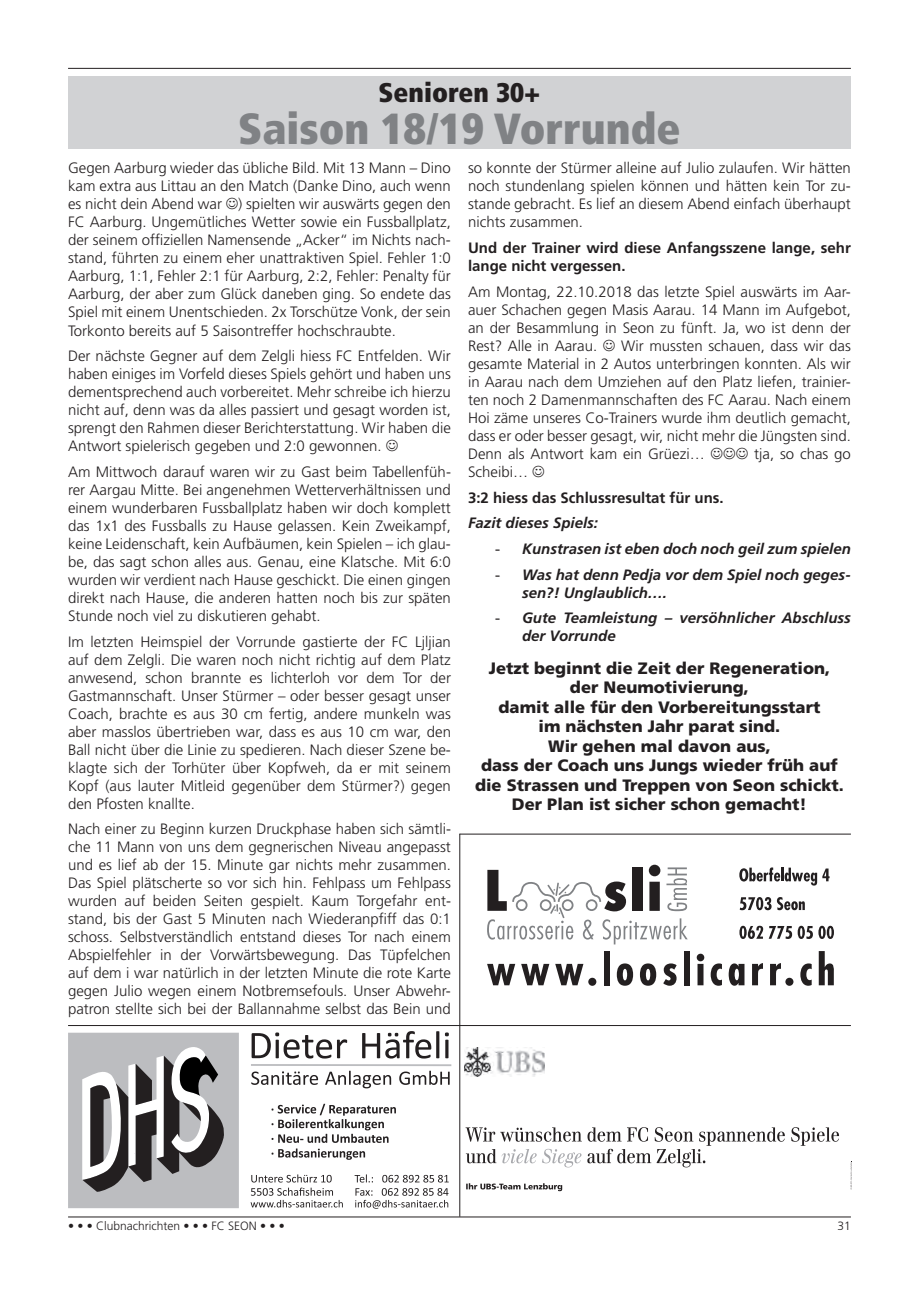
<style>
.page{position:relative;width:919px;height:1289px;background:#fff}
.page>*{position:absolute;margin:0;border:0;box-sizing:border-box;transform-origin:0 0}
.t1{font:900 condensed 43.5px "Frutiger";color:#808285}
.t2{font:900 condensed 27px "Frutiger";color:#231f20}
.t3{font:900 16.5px/19.5px "Frutiger";color:#231f20;text-align:center}
.t4{font:300 15px/18px "Frutiger";color:#231f20;text-align:justify}
.t5{font:italic 700 15px/18px "Frutiger";color:#231f20}
.t6{font:700 15px/18px "Frutiger";color:#231f20}
.t7{font:300 12px "Frutiger";color:#231f20}
.s1{font-family:"Arial";font-weight:400;font-style:normal}
</style>
<div class="page">
<div style="left:68px;top:77px;width:782px;height:72px;background:#d1d2d4"></div>
<svg style="left:487px;top:864px;width:200px;height:80px"></svg>
<svg style="left:487px;top:963px;width:28px;height:22px"></svg>
<svg style="left:521px;top:963px;width:28px;height:22px"></svg>
<svg style="left:555px;top:963px;width:28px;height:22px"></svg>
<div style="left:588px;top:977px;width:8px;height:8px;background:#231f20;border-radius:50%"></div>
<div style="left:603px;top:951px;width:6px;height:34px;background:#231f20"></div>
<svg style="left:616px;top:963px;width:17px;height:22px"></svg>
<svg style="left:640px;top:963px;width:16px;height:22px"></svg>
<svg style="left:663px;top:963px;width:13px;height:22px"></svg>
<div style="left:684px;top:951px;width:6px;height:34px;background:#231f20"></div>
<svg style="left:696px;top:953px;width:8px;height:32px"></svg>
<svg style="left:710px;top:963px;width:12px;height:22px"></svg>
<svg style="left:728px;top:963px;width:16px;height:22px"></svg>
<svg style="left:752px;top:963px;width:11px;height:22px"></svg>
<svg style="left:770px;top:963px;width:11px;height:22px"></svg>
<div style="left:785px;top:977px;width:8px;height:8px;background:#231f20;border-radius:50%"></div>
<svg style="left:800px;top:963px;width:11px;height:22px"></svg>
<svg style="left:818px;top:951px;width:15px;height:34px"></svg>
<svg style="left:739px;top:867px;width:90px;height:18px"></svg>
<svg style="left:739px;top:897px;width:65px;height:13px"></svg>
<svg style="left:739px;top:925px;width:73px;height:14px"></svg>
<svg style="left:818px;top:925px;width:15px;height:14px"></svg>
<svg style="left:68px;top:1032px;width:171px;height:176px"></svg>
<svg style="left:251px;top:1032px;width:96px;height:26px"></svg>
<svg style="left:362px;top:1031px;width:77px;height:27px"></svg>
<svg style="left:445px;top:1032px;width:4px;height:26px"></svg>
<svg style="left:251px;top:1071px;width:67px;height:13px"></svg>
<svg style="left:325px;top:1070px;width:66px;height:18px"></svg>
<svg style="left:399px;top:1070px;width:50px;height:14px"></svg>
<hr style="left:251px;top:1064px;width:200px;height:2px;background:#bcbdc0">
<svg style="left:271px;top:1103px;width:125px;height:39px"></svg>
<svg style="left:271px;top:1148px;width:94px;height:11px"></svg>
<svg style="left:354px;top:1174px;width:19px;height:8px"></svg>
<svg style="left:382px;top:1174px;width:66px;height:8px"></svg>
<svg style="left:250px;top:1174px;width:93px;height:33px"></svg>
<svg style="left:355px;top:1188px;width:93px;height:20px"></svg>
<svg style="left:850px;top:1161px;width:2px;height:28px"></svg>
<svg style="left:465px;top:1127px;width:374px;height:40px"></svg>
<svg style="left:466px;top:1183px;width:96px;height:8px"></svg>
<img style="left:465px;top:1047px;width:79px;height:29px">
<hr style="left:68px;top:68px;width:782px;height:1px;background:#231f20">
<hr style="left:459px;top:833px;width:391px;height:1px;background:#231f20">
<hr style="left:68px;top:1025px;width:782px;height:1px;background:#231f20">
<hr style="left:68px;top:1216px;width:782px;height:1px;background:#231f20">
<hr style="left:459px;top:833px;width:1px;height:383px;background:#231f20">
<h2 class="t2" style="left:378px;top:76px;width:163px">Senioren 30+</h2>
<h1 class="t1" style="left:238px;top:103px;width:444px">Saison 18/19 Vorrunde</h1>
<p class="t4" style="left:68px;top:159px;width:384px">Gegen Aarburg wieder das übliche Bild. Mit 13 Mann – Dino kam extra aus Littau an den Match (Danke Dino, auch wenn es nicht dein Abend war ) spielten wir auswärts gegen den FC Aarburg. Ungemütliches Wetter sowie ein Fussballplatz, der seinem offiziellen Namensende „Acker“ im Nichts nach&shy;stand, führten zu einem eher unattraktiven Spiel. Fehler 1:0<br>Aarburg, 1:1, Fehler 2:1 für Aarburg, 2:2, Fehler: Penalty für Aarburg, der aber zum Glück daneben ging. So endete das Spiel mit einem Unentschieden. 2x Torschütze Vonk, der sein Torkonto bereits auf 5 Saisontreffer hochschraubte.</p>
<p class="t4" style="left:68px;top:347px;width:384px">Der nächste Gegner auf dem Zelgli hiess FC Entfelden. Wir haben einiges im Vorfeld dieses Spiels gehört und haben uns dementsprechend auch vorbereitet. Mehr schreibe ich hierzu nicht auf, denn was da alles passiert und gesagt worden ist, sprengt den Rahmen dieser Berichterstattung. Wir haben die Antwort spielerisch gegeben und 2:0 gewonnen.</p>
<p class="t4" style="left:68px;top:462px;width:384px">Am Mittwoch darauf waren wir zu Gast beim Tabellenfüh&shy;rer Aargau Mitte. Bei angenehmen Wetterverhältnissen und einem wunderbaren Fussballplatz haben wir doch komplett das 1x1 des Fussballs zu Hause gelassen. Kein Zweikampf, keine Leidenschaft, kein Aufbäumen, kein Spielen – ich glau&shy;be, das sagt schon alles aus. Genau, eine Klatsche. Mit 6:0 wurden wir verdient nach Hause geschickt. Die einen gingen direkt nach Hause, die anderen hatten noch bis zur späten Stunde noch viel zu diskutieren gehabt.</p>
<p class="t4" style="left:68px;top:632px;width:384px">Im letzten Heimspiel der Vorrunde gastierte der FC Ljljian auf dem Zelgli. Die waren noch nicht richtig auf dem Platz anwesend, schon brannte es lichterloh vor dem Tor der Gastmannschaft. Unser Stürmer – oder besser gesagt unser Coach, brachte es aus 30 cm fertig, andere munkeln was aber masslos übertrieben war, dass es aus 10 cm war, den Ball nicht über die Linie zu spedieren. Nach dieser Szene be&shy;klagte sich der Torhüter über Kopfweh, da er mit seinem Kopf (aus lauter Mitleid gegenüber dem Stürmer?) gegen den Pfosten knallte.</p>
<p class="t4" style="left:68px;top:820px;width:384px">Nach einer zu Beginn kurzen Druckphase haben sich sämtli&shy;che 11 Mann von uns dem gegnerischen Niveau angepasst und es lief ab der 15. Minute gar nichts mehr zusammen.<br>Das Spiel plätscherte so vor sich hin. Fehlpass um Fehlpass wurden auf beiden Seiten gespielt. Kaum Torgefahr ent&shy;stand, bis der Gast 5 Minuten nach Wiederanpfiff das 0:1 schoss. Selbstverständlich entstand dieses Tor nach einem Abspielfehler in der Vorwärtsbewegung. Das Tüpfelchen auf dem i war natürlich in der letzten Minute die rote Karte gegen Julio wegen einem Notbremsefouls. Unser Abwehr&shy;patron stellte sich bei der Ballannahme selbst das Bein und</p>
<p class="t4" style="left:468px;top:159px;width:384px">so konnte der Stürmer alleine auf Julio zulaufen. Wir hätten noch stundenlang spielen können und hätten kein Tor zu&shy;stande gebracht. Es lief an diesem Abend einfach überhaupt nichts zusammen.</p>
<p class="t6" style="left:468px;top:239px;width:384px">Und der Trainer wird diese Anfangsszene lange, sehr lange nicht vergessen.</p>
<p class="t4" style="left:468px;top:282px;width:384px">Am Montag, 22.10.2018 das letzte Spiel auswärts im Aar&shy;auer Schachen gegen Masis Aarau. 14 Mann im Aufgebot, an der Besammlung in Seon zu fünft. Ja, wo ist denn der Rest? Alle in Aarau.</p>
<p class="t4" style="left:468px;top:336px;width:384px;text-indent:153px">Wir mussten schauen, dass wir das gesamte Material in 2 Autos unterbringen konnten. Als wir in Aarau nach dem Umziehen auf den Platz liefen, trainier&shy;ten noch 2 Damenmannschaften des FC Aarau. Nach einem Hoi zäme unseres Co-Trainers wurde ihm deutlich gemacht, dass er oder besser gesagt, wir, nicht mehr die Jüngsten sind.<br>Denn als Antwort kam ein Grüezi…</p>
<p class="t4" style="left:754px;top:444px;width:98px">tja, so chas go</p>
<p class="t4" style="left:468px;top:462px;width:61px">Scheibi…</p>
<p class="t6" style="left:468px;top:488px;width:257px">3:2 hiess das Schlussresultat für uns.</p>
<p class="t5" style="left:468px;top:514px;width:132px">Fazit dieses Spiels:</p>
<p class="t5" style="left:495px;top:539px;width:357px"><span class="s1">-</span> Kunstrasen ist eben doch noch geil zum spielen</p>
<p class="t5" style="left:522px;top:565px;width:330px;text-indent:-27px"><span class="s1">-</span> Was hat denn Pedja vor dem Spiel noch geges&shy;sen?! Unglaublich….</p>
<p class="t5" style="left:522px;top:609px;width:330px;text-indent:-27px"><span class="s1">-</span> Gute Teamleistung – versöhnlicher Abschluss der Vorrunde</p>
<p class="t3" style="left:475px;top:657px;width:370px">Jetzt beginnt die Zeit der Regeneration, der Neumotivierung,<br>damit alle für den Vorbereitungsstart<br>im nächsten Jahr parat sind.<br>Wir gehen mal davon aus,<br>dass der Coach uns Jungs wieder früh auf die Strassen und Treppen von Seon schickt.<br>Der Plan ist sicher schon gemacht!</p>
<p class="t7" style="left:68px;top:1219px;width:218px">• • • Clubnachrichten • • • FC SEON • • •</p>
<p class="t7" style="left:837px;top:1219px;width:15px">31</p>
</div>
